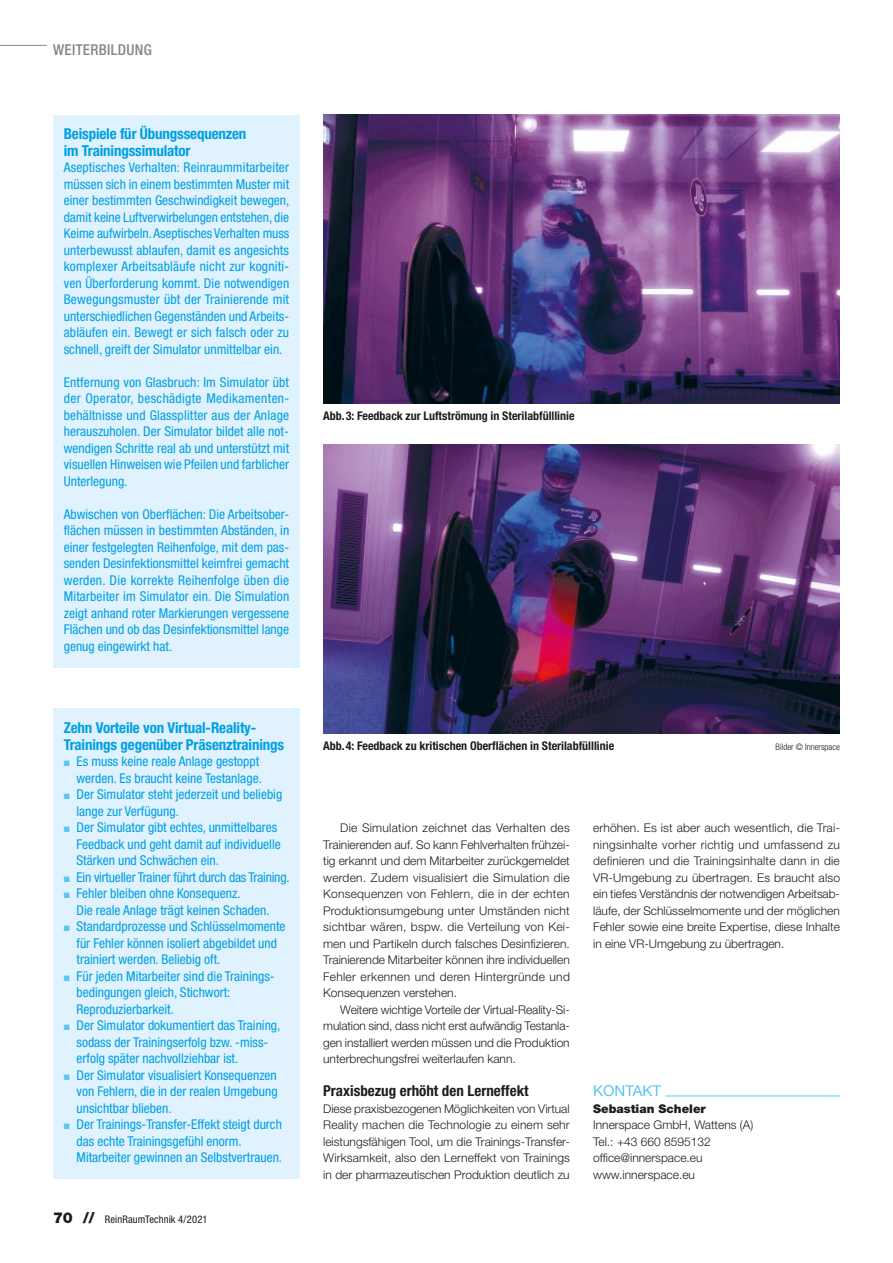
<style>
.page{position:relative;width:893px;height:1263px;background:#fff}
.page>*{position:absolute;margin:0;border:0;box-sizing:border-box;transform-origin:0 0}
.t1{font:700 condensed 15px/16.5px "Helvetica Neue LT Std";letter-spacing:-.01em;color:#009fe3}
.t2{font:700 condensed 15px "Helvetica Neue LT Std";color:#1d1d1b}
.t3{font:500 condensed 15px "Helvetica Neue LT Std";letter-spacing:.02em;color:#878787}
.t4{font:15px "Helvetica Neue LT Std";color:#5bc5f2}
.t5{font:condensed 13.5px/16.5px "Helvetica Neue LT Std";color:#009fe3;text-align:justify}
.t6{font:300 12px/16.5px "Helvetica Neue LT Std";color:#1d1d1b;text-align:justify}
.t7{font:700 condensed 12px "Helvetica Neue LT Std";color:#1d1d1b}
.t8{font:900 12px "Helvetica Neue LT Std";color:#1d1d1b}
.t9{font:condensed 10.5px "Helvetica Neue LT Std";letter-spacing:.01em;color:#1d1d1b}
.t10{font:300 condensed 9px "Helvetica Neue LT Std";color:#1d1d1b}
.s1{color:#5bc5f2}
.s2{font-weight:900;font-stretch:normal;font-size:15px}
</style>
<div class="page">
<hr style="left:665px;top:1095px;width:175px;height:1px;background:#5bc5f2">
<img style="left:323px;top:115px;width:517px;height:288px">
<img style="left:323px;top:445px;width:517px;height:288px">
<div style="left:53px;top:115px;width:247px;height:552px;background:#dff2fd"></div>
<div style="left:53px;top:709px;width:247px;height:470px;background:#dff2fd"></div>
<hr style="left:0;top:45px;width:47px;height:1px;background:#878787">
<p class="t3" style="left:53px;top:41px;width:100px">WEITERBILDUNG</p>
<p class="t1" style="left:64px;top:126px;width:184px">Beispiele für Übungssequenzen im Trainingssimulator</p>
<p class="t5" style="left:64px;top:159px;width:227px">Aseptisches Verhalten: Reinraummitarbeiter müssen sich in einem bestimmten Muster mit einer bestimmten Geschwindigkeit bewegen, damit keine Luftverwirbelungen entstehen, die Keime aufwirbeln. Aseptisches Verhalten muss unterbewusst ablaufen, damit es angesichts komplexer Arbeitsabläufe nicht zur kogniti&shy;ven Überforderung kommt. Die notwendigen Bewegungsmuster übt der Trainierende mit unterschiedlichen Gegenständen und Arbeits&shy;abläufen ein. Bewegt er sich falsch oder zu schnell, greift der Simulator unmittelbar ein.</p>
<p class="t5" style="left:64px;top:374px;width:227px">Entfernung von Glasbruch: Im Simulator übt der Operator, beschädigte Medikamenten&shy;behältnisse und Glassplitter aus der Anlage herauszuholen. Der Simulator bildet alle not&shy;wendigen Schritte real ab und unterstützt mit visuellen Hinweisen wie Pfeilen und farblicher Unterlegung.</p>
<p class="t5" style="left:64px;top:506px;width:227px">Abwischen von Oberflächen: Die Arbeitsober&shy;flächen müssen in bestimmten Abständen, in einer festgelegten Reihenfolge, mit dem pas&shy;senden Desinfektionsmittel keimfrei gemacht werden. Die korrekte Reihenfolge üben die Mitarbeiter im Simulator ein. Die Simulation zeigt anhand roter Markierungen vergessene Flächen und ob das Desinfektionsmittel lange genug eingewirkt hat.</p>
<p class="t1" style="left:64px;top:720px;width:222px">Zehn Vorteile von Virtual-Reality-<br>Trainings gegenüber Präsenztrainings</p>
<p class="t5" style="left:64px;top:753px;width:197px"><span class="s1">◾</span> Es muss keine reale Anlage gestoppt</p>
<p class="t5" style="left:77px;top:770px;width:187px">werden. Es braucht keine Testanlage.</p>
<p class="t5" style="left:64px;top:786px;width:220px"><span class="s1">◾</span> Der Simulator steht jederzeit und beliebig</p>
<p class="t5" style="left:77px;top:803px;width:104px">lange zur Verfügung.</p>
<p class="t5" style="left:64px;top:819px;width:215px"><span class="s1">◾</span> Der Simulator gibt echtes, unmittelbares</p>
<p class="t5" style="left:77px;top:836px;width:206px">Feedback und geht damit auf individuelle</p>
<p class="t5" style="left:77px;top:852px;width:144px">Stärken und Schwächen ein.</p>
<p class="t5" style="left:64px;top:869px;width:227px"><span class="s1">◾</span> Ein virtueller Trainer führt durch das Training.</p>
<p class="t5" style="left:64px;top:885px;width:178px"><span class="s1">◾</span> Fehler bleiben ohne Konsequenz.</p>
<p class="t5" style="left:77px;top:902px;width:195px">Die reale Anlage trägt keinen Schaden.</p>
<p class="t5" style="left:64px;top:918px;width:223px"><span class="s1">◾</span> Standardprozesse und Schlüsselmomente</p>
<p class="t5" style="left:77px;top:935px;width:202px">für Fehler können isoliert abgebildet und</p>
<p class="t5" style="left:77px;top:951px;width:145px">trainiert werden. Beliebig oft.</p>
<p class="t5" style="left:64px;top:968px;width:212px"><span class="s1">◾</span> Für jeden Mitarbeiter sind die Trainings-</p>
<p class="t5" style="left:77px;top:984px;width:155px">bedingungen gleich, Stichwort:</p>
<p class="t5" style="left:77px;top:1001px;width:99px">Reproduzierbarkeit.</p>
<p class="t5" style="left:64px;top:1017px;width:218px"><span class="s1">◾</span> Der Simulator dokumentiert das Training,</p>
<p class="t5" style="left:77px;top:1034px;width:193px">sodass der Trainingserfolg bzw. -miss-</p>
<p class="t5" style="left:77px;top:1050px;width:163px">erfolg später nachvollziehbar ist.</p>
<p class="t5" style="left:64px;top:1067px;width:215px"><span class="s1">◾</span> Der Simulator visualisiert Konsequenzen</p>
<p class="t5" style="left:77px;top:1083px;width:203px">von Fehlern, die in der realen Umgebung</p>
<p class="t5" style="left:77px;top:1100px;width:97px">unsichtbar blieben.</p>
<p class="t5" style="left:64px;top:1116px;width:220px"><span class="s1">◾</span> Der Trainings-Transfer-Effekt steigt durch</p>
<p class="t5" style="left:77px;top:1133px;width:167px">das echte Trainingsgefühl enorm.</p>
<p class="t5" style="left:77px;top:1149px;width:207px">Mitarbeiter gewinnen an Selbstvertrauen.</p>
<p class="t9" style="left:53px;top:1213px;width:156px"><span class="s2">70 //</span> ReinRaumTechnik 4/2021</p>
<p class="t7" style="left:323px;top:408px;width:253px">Abb.3: Feedback zur Luftströmung in Sterilabfülllinie</p>
<p class="t7" style="left:323px;top:738px;width:293px">Abb.4: Feedback zu kritischen Oberflächen in Sterilabfülllinie</p>
<p class="t10" style="left:776px;top:741px;width:66px">Bilder © Innerspace</p>
<p class="t6" style="left:323px;top:820px;width:248px;text-indent:17px">Die Simulation zeichnet das Verhalten des Trainierenden auf. So kann Fehlverhalten frühzei&shy;tig erkannt und dem Mitarbeiter zurückgemeldet werden. Zudem visualisiert die Simulation die Konsequenzen von Fehlern, die in der echten Produktionsumgebung unter Umständen nicht sichtbar wären, bspw. die Verteilung von Kei&shy;men und Partikeln durch falsches Desinfizieren.<br>Trainierende Mitarbeiter können ihre individuellen Fehler erkennen und deren Hintergründe und Konsequenzen verstehen.</p>
<p class="t6" style="left:323px;top:1001px;width:248px;text-indent:17px">Weitere wichtige Vorteile der Virtual-Reality-Si&shy;mulation sind, dass nicht erst aufwändig Testanla&shy;gen installiert werden müssen und die Produktion unterbrechungsfrei weiterlaufen kann.</p>
<p class="t2" style="left:323px;top:1082px;width:207px">Praxisbezug erhöht den Lerneffekt</p>
<p class="t6" style="left:323px;top:1100px;width:248px">Diese praxisbezogenen Möglichkeiten von Virtual Reality machen die Technologie zu einem sehr leistungsfähigen Tool, um die Trainings-Transfer-Wirksamkeit, also den Lerneffekt von Trainings in der pharmazeutischen Produktion deutlich zu</p>
<p class="t6" style="left:593px;top:820px;width:248px">erhöhen. Es ist aber auch wesentlich, die Trai&shy;ningsinhalte vorher richtig und umfassend zu definieren und die Trainingsinhalte dann in die VR-Umgebung zu übertragen. Es braucht also ein tiefes Verständnis der notwendigen Arbeitsab&shy;läufe, der Schlüsselmomente und der möglichen Fehler sowie eine breite Expertise, diese Inhalte in eine VR-Umgebung zu übertragen.</p>
<p class="t4" style="left:593px;top:1082px;width:69px">KONTAKT</p>
<p class="t8" style="left:593px;top:1101px;width:114px">Sebastian Scheler</p>
<p class="t6" style="left:593px;top:1117px;width:162px;text-align:left">Innerspace GmbH, Wattens (A)<br>Tel.: +43 660 8595132 office@innerspace.eu www.innerspace.eu</p>
</div>
